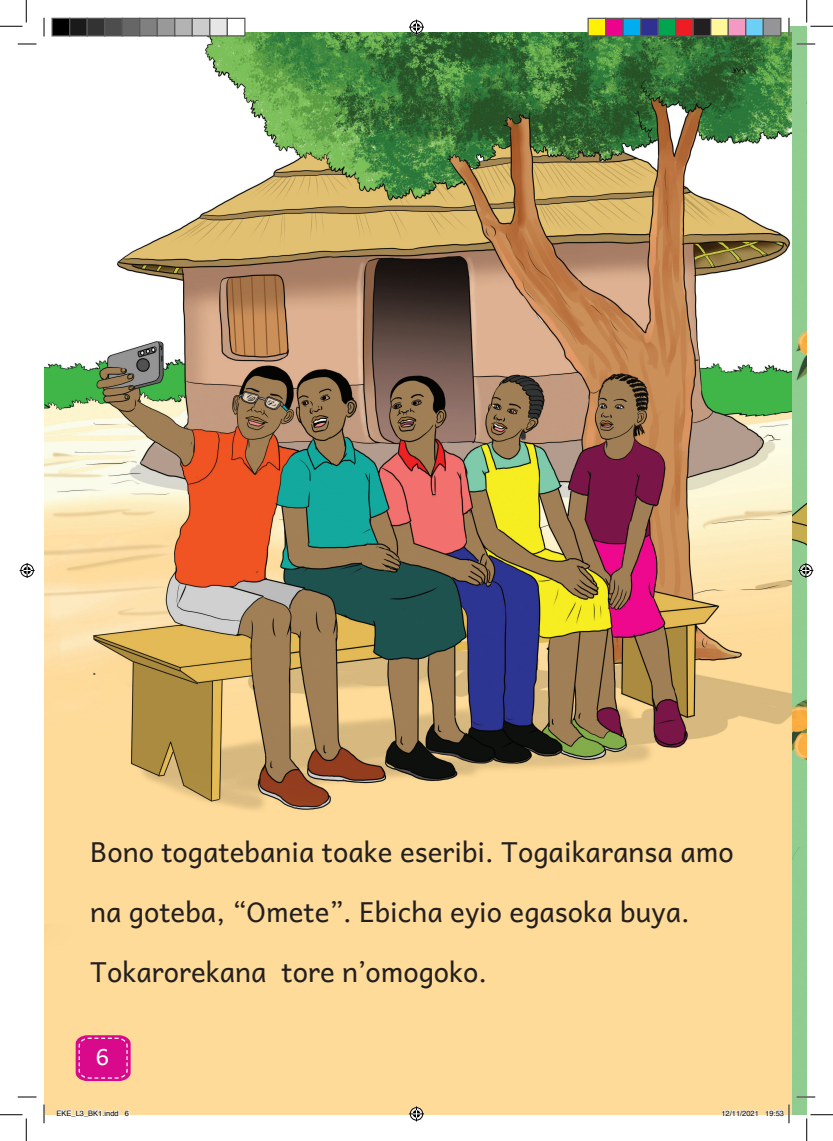
<style>
.page{position:relative;width:833px;height:1141px;background:#fff}
.page>*{position:absolute;margin:0;border:0;box-sizing:border-box;transform-origin:0 0}
.Body_text{font:27.5px/60px "Andika New Basic";color:#231f20}
.Body_text-2{font:22.5px "Andika New Basic";color:#fff}
.t1{font:7.5px "Helvetica";color:#000}
</style>
<div class="page">
<img style="left:789px;top:26px;width:17px;height:1088px">
<img style="left:44px;top:32px;width:747px;height:1082px">
<svg style="left:76px;top:1035px;width:54px;height:45px"></svg>
<svg style="left:18px;top:43px;width:18px;height:2px"></svg>
<svg style="left:796px;top:43px;width:18px;height:2px"></svg>
<svg style="left:18px;top:1096px;width:18px;height:1px"></svg>
<svg style="left:796px;top:1096px;width:18px;height:1px"></svg>
<svg style="left:43px;top:18px;width:2px;height:18px"></svg>
<svg style="left:43px;top:1104px;width:2px;height:19px"></svg>
<svg style="left:787px;top:18px;width:2px;height:18px"></svg>
<svg style="left:0;top:0;width:27px;height:27px"></svg>
<svg style="left:0;top:1114px;width:27px;height:26px"></svg>
<svg style="left:806px;top:0;width:26px;height:27px"></svg>
<svg style="left:806px;top:1114px;width:26px;height:26px"></svg>
<svg style="left:409px;top:20px;width:15px;height:15px"></svg>
<svg style="left:409px;top:1106px;width:15px;height:15px"></svg>
<svg style="left:20px;top:563px;width:15px;height:15px"></svg>
<svg style="left:797px;top:563px;width:15px;height:15px"></svg>
<div style="left:52px;top:18px;width:18px;height:18px;background:#000"></div>
<div style="left:51px;top:18px;width:19px;height:18px;border:1px solid #595959"></div>
<div style="left:70px;top:18px;width:17px;height:18px;background:#1a1a1a"></div>
<div style="left:69px;top:18px;width:19px;height:18px;border:1px solid #595959"></div>
<div style="left:87px;top:18px;width:18px;height:18px;background:#333"></div>
<div style="left:86px;top:18px;width:19px;height:18px;border:1px solid #595959"></div>
<div style="left:105px;top:18px;width:17px;height:18px;background:#4d4d4d"></div>
<div style="left:104px;top:18px;width:19px;height:18px;border:1px solid #595959"></div>
<div style="left:122px;top:18px;width:18px;height:18px;background:#666"></div>
<div style="left:121px;top:18px;width:19px;height:18px;border:1px solid #595959"></div>
<div style="left:140px;top:18px;width:17px;height:18px;background:#808080"></div>
<div style="left:139px;top:18px;width:19px;height:18px;border:1px solid #595959"></div>
<div style="left:157px;top:18px;width:18px;height:18px;background:#999"></div>
<div style="left:156px;top:18px;width:19px;height:18px;border:1px solid #595959"></div>
<div style="left:175px;top:18px;width:17px;height:18px;background:#b3b3b3"></div>
<div style="left:174px;top:18px;width:19px;height:18px;border:1px solid #595959"></div>
<div style="left:192px;top:18px;width:18px;height:18px;background:#ccc"></div>
<div style="left:191px;top:18px;width:19px;height:18px;border:1px solid #595959"></div>
<div style="left:210px;top:18px;width:17px;height:18px;background:#e6e6e6"></div>
<div style="left:209px;top:18px;width:19px;height:18px;border:1px solid #595959"></div>
<div style="left:227px;top:18px;width:18px;height:18px;background:#fff"></div>
<div style="left:226px;top:18px;width:19px;height:18px;border:1px solid #595959"></div>
<div style="left:587px;top:18px;width:18px;height:18px;background:#fff101"></div>
<div style="left:587px;top:18px;width:19px;height:18px;border:1px solid #595959"></div>
<div style="left:605px;top:18px;width:17px;height:18px;background:#ed028c"></div>
<div style="left:604px;top:18px;width:19px;height:18px;border:1px solid #595959"></div>
<div style="left:622px;top:18px;width:18px;height:18px;background:#00aeef"></div>
<div style="left:622px;top:18px;width:19px;height:18px;border:1px solid #595959"></div>
<div style="left:640px;top:18px;width:17px;height:18px;background:#2e3092"></div>
<div style="left:639px;top:18px;width:19px;height:18px;border:1px solid #595959"></div>
<div style="left:657px;top:18px;width:18px;height:18px;background:#00a54f"></div>
<div style="left:657px;top:18px;width:19px;height:18px;border:1px solid #595959"></div>
<div style="left:675px;top:18px;width:17px;height:18px;background:#ee1d23"></div>
<div style="left:674px;top:18px;width:19px;height:18px;border:1px solid #595959"></div>
<div style="left:692px;top:18px;width:18px;height:18px;background:#231f20"></div>
<div style="left:692px;top:18px;width:19px;height:18px;border:1px solid #595959"></div>
<div style="left:710px;top:18px;width:17px;height:18px;background:#fff79a"></div>
<div style="left:709px;top:18px;width:19px;height:18px;border:1px solid #595959"></div>
<div style="left:727px;top:18px;width:18px;height:18px;background:#f499c2"></div>
<div style="left:727px;top:18px;width:19px;height:18px;border:1px solid #595959"></div>
<div style="left:745px;top:18px;width:17px;height:18px;background:#6bcff6"></div>
<div style="left:744px;top:18px;width:19px;height:18px;border:1px solid #595959"></div>
<div style="left:762px;top:18px;width:18px;height:18px;background:#939598"></div>
<div style="left:762px;top:18px;width:19px;height:18px;border:1px solid #595959"></div>
<svg style="left:57px;top:1109px;width:62px;height:6px"></svg>
<svg style="left:125px;top:1109px;width:4px;height:6px"></svg>
<svg style="left:721px;top:1109px;width:36px;height:6px"></svg>
<svg style="left:765px;top:1104px;width:24px;height:19px"></svg>
<p class="Body_text" style="left:90px;top:818px;width:644px">Bono togatebania toake eseribi. Togaikaransa amo na goteba, “Omete”. Ebicha eyio egasoka buya.<br>Tokarorekana tore n’omogoko.</p>
<p class="Body_text-2" style="left:96px;top:1035px;width:15px">6</p>
<p class="t1" style="left:56px;top:1107px;width:74px">EKE_L3_BK1.indd 6</p>
<p class="t1" style="left:721px;top:1107px;width:64px">12/11/2021 19:53</p>
</div>
